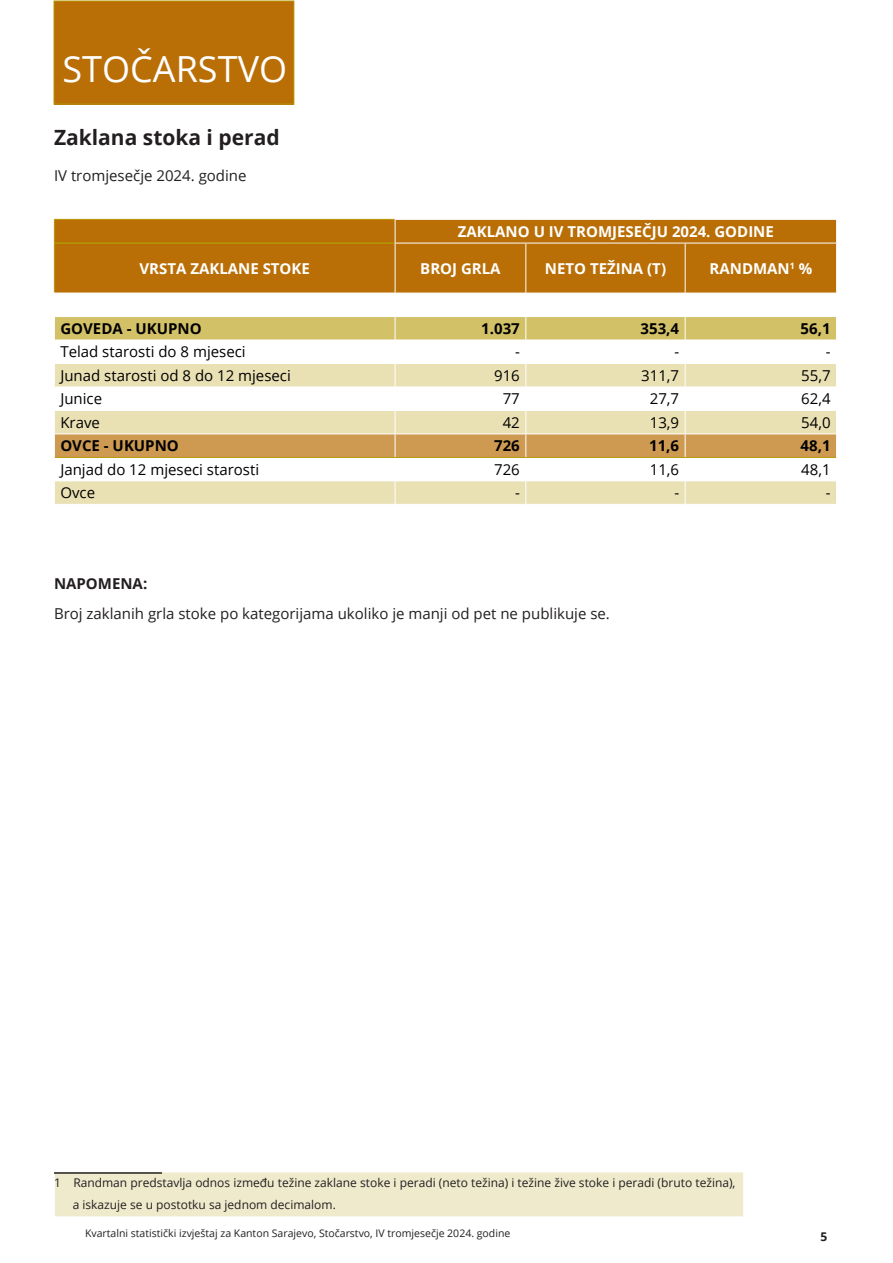
<style>
.page{position:relative;width:893px;height:1263px;background:#fff}
.page>*{position:absolute;margin:0;border:0;box-sizing:border-box;transform-origin:0 0}
.Naslov{font:36px "Open Sans";color:#fff}
.Podnaslov{font:700 21px "Open Sans";color:#231f20}
.Ćelije_-_Regular{font:15px "Open Sans";color:#000}
.Podnaslov-2{font:15px "Open Sans";color:#231f20}
.t1{font:700 15px "Open Sans";color:#fff}
.Ćelije_-_Bold{font:700 15px "Open Sans";color:#000}
.t2{font:700 15px "Open Sans";color:#231f20}
.t3{font:12px "Open Sans";color:#231f20}
.t4{font:700 12px "Open Sans";color:#231f20}
.t5{font:10.5px "Open Sans";color:#231f20}
</style>
<div class="page">
<div style="left:54px;top:1171px;width:690px;height:46px;background:#f0eacd;border:1px solid #fff"></div>
<div style="left:54px;top:1px;width:240px;height:103px;background:#b96f06"></div>
<div style="left:54px;top:1px;width:240px;height:103px;border:1px solid #b69703"></div>
<div style="left:55px;top:220px;width:781px;height:73px;background:#b96f06"></div>
<hr style="left:54px;top:219px;width:341px;height:1px;background:#b69703">
<svg style="left:54px;top:220px;width:1px;height:23px"></svg>
<hr style="left:54px;top:243px;width:1px;height:50px;background:#b69703">
<hr style="left:55px;top:242px;width:340px;height:2px;background:#b69703">
<hr style="left:395px;top:219px;width:131px;height:1px;background:#fafcff">
<svg style="left:395px;top:220px;width:1px;height:23px"></svg>
<hr style="left:526px;top:219px;width:159px;height:1px;background:#fafcff">
<hr style="left:685px;top:219px;width:152px;height:1px;background:#fafcff">
<svg style="left:836px;top:220px;width:1px;height:23px"></svg>
<hr style="left:395px;top:243px;width:131px;height:1px;background:#fafcff">
<hr style="left:395px;top:243px;width:1px;height:50px;background:#fafcff">
<hr style="left:525px;top:243px;width:1px;height:50px;background:#fafcff">
<hr style="left:685px;top:243px;width:152px;height:1px;background:#fafcff">
<hr style="left:685px;top:243px;width:1px;height:50px;background:#fafcff">
<hr style="left:526px;top:243px;width:159px;height:1px;background:#fafcff">
<hr style="left:836px;top:243px;width:1px;height:50px;background:#fafcff">
<svg style="left:54px;top:317px;width:783px;height:187px"></svg>
<hr style="left:54px;top:433px;width:341px;height:1px;background:#fff">
<hr style="left:395px;top:433px;width:131px;height:1px;background:#fff">
<hr style="left:526px;top:433px;width:159px;height:1px;background:#fff">
<hr style="left:685px;top:433px;width:152px;height:1px;background:#fff">
<hr style="left:54px;top:1172px;width:108px;height:2px;background:#231f20">
<p class="Naslov" style="left:63px;top:44px;width:226px">STOČARSTVO</p>
<p class="Podnaslov" style="left:54px;top:122px;width:227px">Zaklana stoka i perad</p>
<p class="Podnaslov-2" style="left:54px;top:165px;width:194px">IV tromjesečje 2024. godine</p>
<p class="t1" style="left:458px;top:221px;width:318px">ZAKLANO U IV TROMJESEČJU 2024. GODINE</p>
<p class="t1" style="left:140px;top:258px;width:172px">VRSTA ZAKLANE STOKE</p>
<p class="t1" style="left:420px;top:258px;width:82px">BROJ GRLA</p>
<p class="t1" style="left:545px;top:258px;width:123px">NETO TEŽINA (T)</p>
<p class="t1" style="left:709px;top:258px;width:104px">RANDMAN<sup>1</sup> %</p>
<p class="Ćelije_-_Bold" style="left:60px;top:318px;width:143px">GOVEDA - UKUPNO</p>
<p class="Ćelije_-_Bold" style="left:481px;top:318px;width:40px">1.037</p>
<p class="Ćelije_-_Bold" style="left:641px;top:318px;width:40px">353,4</p>
<p class="Ćelije_-_Bold" style="left:800px;top:318px;width:32px">56,1</p>
<p class="Ćelije_-_Regular" style="left:60px;top:342px;width:187px">Telad starosti do 8 mjeseci</p>
<p class="Ćelije_-_Regular" style="left:515px;top:342px;width:6px">-</p>
<p class="Ćelije_-_Regular" style="left:674px;top:342px;width:6px">-</p>
<p class="Ćelije_-_Regular" style="left:826px;top:342px;width:6px">-</p>
<p class="Ćelije_-_Regular" style="left:60px;top:365px;width:232px">Junad starosti od 8 do 12 mjeseci</p>
<p class="Ćelije_-_Regular" style="left:494px;top:365px;width:27px">916</p>
<p class="Ćelije_-_Regular" style="left:641px;top:365px;width:39px">311,7</p>
<p class="Ćelije_-_Regular" style="left:801px;top:365px;width:31px">55,7</p>
<p class="Ćelije_-_Regular" style="left:60px;top:389px;width:43px">Junice</p>
<p class="Ćelije_-_Regular" style="left:503px;top:389px;width:19px">77</p>
<p class="Ćelije_-_Regular" style="left:650px;top:389px;width:31px">27,7</p>
<p class="Ćelije_-_Regular" style="left:801px;top:389px;width:31px">62,4</p>
<p class="Ćelije_-_Regular" style="left:60px;top:412px;width:41px">Krave</p>
<p class="Ćelije_-_Regular" style="left:503px;top:412px;width:19px">42</p>
<p class="Ćelije_-_Regular" style="left:650px;top:412px;width:31px">13,9</p>
<p class="Ćelije_-_Regular" style="left:801px;top:412px;width:31px">54,0</p>
<p class="Ćelije_-_Bold" style="left:60px;top:435px;width:120px">OVCE - UKUPNO</p>
<p class="Ćelije_-_Bold" style="left:494px;top:435px;width:27px">726</p>
<p class="Ćelije_-_Bold" style="left:649px;top:435px;width:32px">11,6</p>
<p class="Ćelije_-_Bold" style="left:800px;top:435px;width:32px">48,1</p>
<p class="Ćelije_-_Regular" style="left:60px;top:459px;width:200px">Janjad do 12 mjeseci starosti</p>
<p class="Ćelije_-_Regular" style="left:494px;top:459px;width:27px">726</p>
<p class="Ćelije_-_Regular" style="left:650px;top:459px;width:31px">11,6</p>
<p class="Ćelije_-_Regular" style="left:801px;top:459px;width:31px">48,1</p>
<p class="Ćelije_-_Regular" style="left:60px;top:483px;width:36px">Ovce</p>
<p class="Ćelije_-_Regular" style="left:515px;top:483px;width:6px">-</p>
<p class="Ćelije_-_Regular" style="left:674px;top:483px;width:6px">-</p>
<p class="Ćelije_-_Regular" style="left:826px;top:483px;width:6px">-</p>
<p class="t2" style="left:54px;top:573px;width:95px">NAPOMENA:</p>
<p class="Podnaslov-2" style="left:54px;top:603px;width:557px">Broj zaklanih grla stoke po kategorijama ukoliko je manji od pet ne publikuje se.</p>
<p class="t3" style="left:54px;top:1175px;width:683px">1 Randman predstavlja odnos između težine zaklane stoke i peradi (neto težina) i težine žive stoke i peradi (bruto težina),</p>
<p class="t3" style="left:73px;top:1196px;width:265px">a iskazuje se u postotku sa jednom decimalom.</p>
<p class="t5" style="left:85px;top:1226px;width:427px">Kvartalni statistički izvještaj za Kanton Sarajevo, Stočarstvo, IV tromjesečje 2024. godine</p>
<p class="t4" style="left:821px;top:1228px;width:8px">5</p>
</div>
